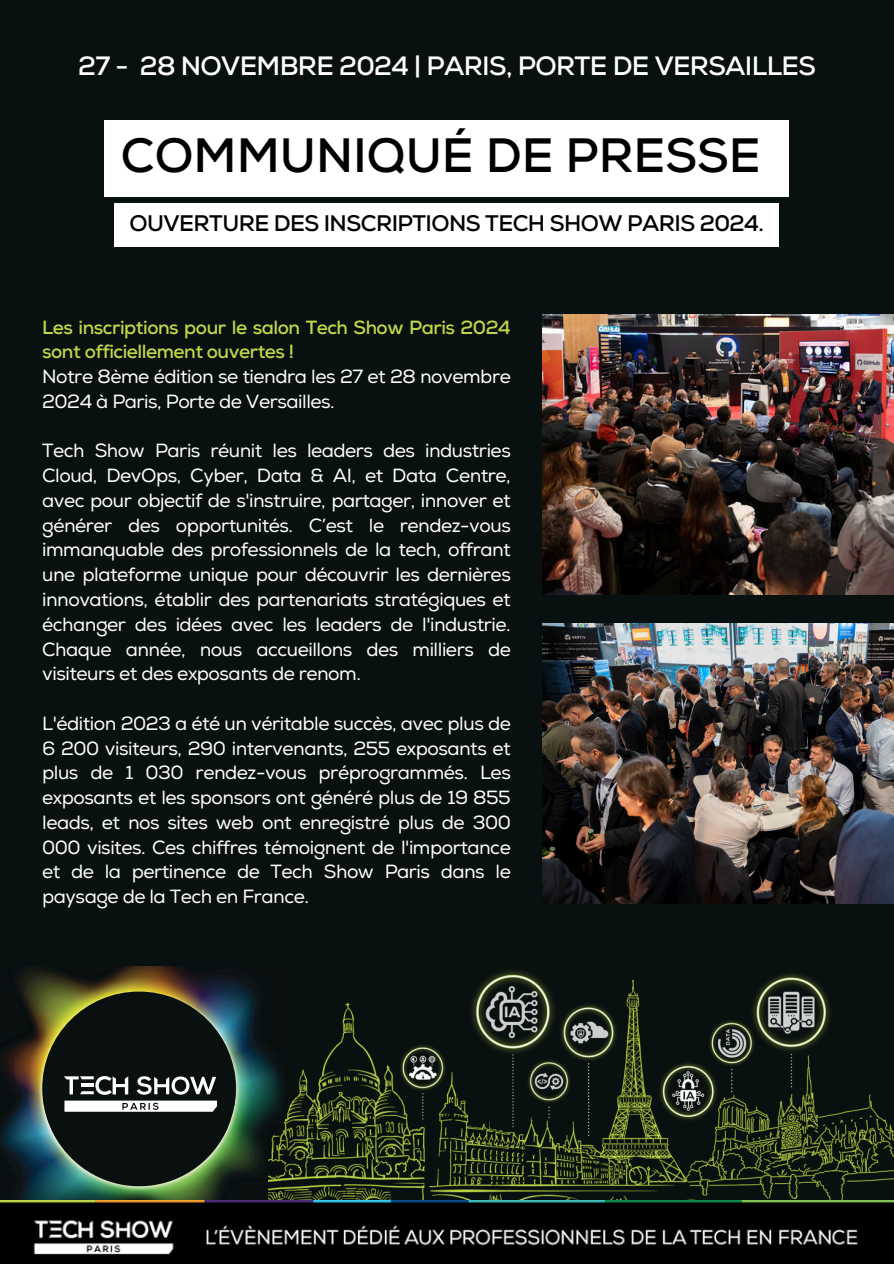
<style>
.page{position:relative;width:894px;height:1264px;background:#fff}
.page>*{position:absolute;margin:0;border:0;box-sizing:border-box;transform-origin:0 0}
.t1{font:700 48.15px "Nexa";color:#000}
.t2{font:700 26.4px "Nexa";letter-spacing:-.025em;color:#fff}
.t3{font:700 22.5px "Nexa";letter-spacing:-.025em;color:#000}
.t4{font:19.05px/24.8px "Nexa";letter-spacing:-.025em;color:#fff;text-align:justify}
.t5{font:700 19.05px/24.8px "Nexa";letter-spacing:-.025em;color:#bfd849}
</style>
<div class="page">
<div style="left:0;top:0;width:893px;height:1263px;background:#091010"></div>
<img style="left:542px;top:314px;width:351px;height:280px">
<img style="left:542px;top:623px;width:351px;height:280px">
<img style="left:0;top:966px;width:268px;height:233px">
<div style="left:42px;top:991px;width:194px;height:194px;background:#0a1010;border-radius:50%"></div>
<svg style="left:64px;top:1076px;width:64px;height:18px"></svg>
<svg style="left:64px;top:1100px;width:153px;height:11px;background:#e1e2e2"></svg>
<svg style="left:137px;top:1076px;width:79px;height:18px"></svg>
<img style="left:268px;top:970px;width:625px;height:229px">
<img style="left:0;top:1199px;width:893px;height:64px">
<div style="left:104px;top:120px;width:685px;height:76px;background:#fff"></div>
<div style="left:115px;top:203px;width:663px;height:43px;background:#fff"></div>
<p class="t2" style="left:78px;top:50px;width:739px">27 - 28 NOVEMBRE 2024 | PARIS, PORTE DE VERSAILLES</p>
<p class="t1" style="left:121px;top:127px;width:641px">COMMUNIQUÉ DE PRESSE</p>
<p class="t3" style="left:130px;top:210px;width:635px">OUVERTURE DES INSCRIPTIONS TECH SHOW PARIS 2024.</p>
<p class="t5" style="left:42px;top:315px;width:470px">Les inscriptions pour le salon Tech Show Paris 2024 sont officiellement ouvertes !</p>
<p class="t4" style="left:42px;top:365px;width:470px">Notre 8ème édition se tiendra les 27 et 28 novembre<br>2024 à Paris, Porte de Versailles.</p>
<p class="t4" style="left:42px;top:439px;width:470px">Tech Show Paris réunit les leaders des industries Cloud, DevOps, Cyber, Data &amp; AI, et Data Centre, avec pour objectif de s'instruire, partager, innover et générer des opportunités. C’est le rendez-vous immanquable des professionnels de la tech, offrant une plateforme unique pour découvrir les dernières innovations, établir des partenariats stratégiques et échanger des idées avec les leaders de l'industrie.<br>Chaque année, nous accueillons des milliers de visiteurs et des exposants de renom.</p>
<p class="t4" style="left:42px;top:711px;width:470px">L'édition 2023 a été un véritable succès, avec plus de 6 200 visiteurs, 290 intervenants, 255 exposants et plus de 1 030 rendez-vous préprogrammés. Les exposants et les sponsors ont généré plus de 19 855 leads, et nos sites web ont enregistré plus de 300<br>000 visites. Ces chiffres témoignent de l'importance et de la pertinence de Tech Show Paris dans le paysage de la Tech en France.</p>
</div>
